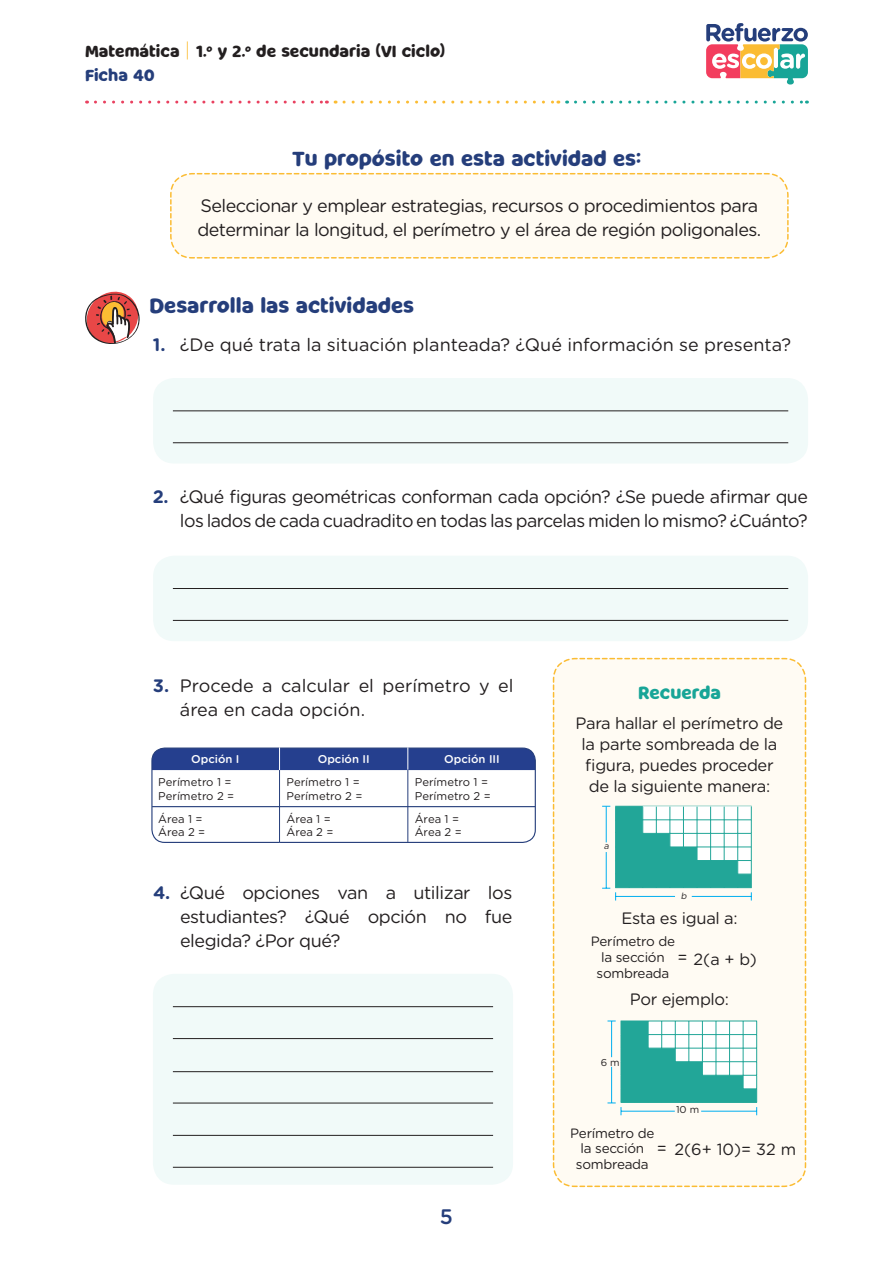
<style>
.page{position:relative;width:893px;height:1263px;background:#fff}
.page>*{position:absolute;margin:0;border:0;box-sizing:border-box;transform-origin:0 0}
.Subtítulos{font:21px "Milky Nice Clean";color:#253e7b}
.t1{font:500 21px "Gotham Rounded";color:#253e7b}
.Cuerpo_de_texto_just{font:18px/24px "Gotham Rounded";letter-spacing:-.03em;color:#231f20;text-align:justify}
.Cuerpo_de_texto_just-2{font:18px/24px "Gotham Rounded";color:#231f20}
.Cuerpo_de_texto_just-3{font:18px "Milky Nice Clean";color:#18a597}
.Cuerpo_de_texto_just-4{font:16.5px/21px "Gotham Rounded";letter-spacing:-.02em;color:#231f20;text-align:center}
.t2{font:16.5px/23.4px "Milky Nice Clean";color:#231f20}
.Cuerpo_de_texto_just-5{font:16.2px "Gotham Rounded";color:#231f20}
.Cuerpo_de_texto_just-6{font:13.5px "Gotham Rounded";letter-spacing:-.02em;color:#231f20}
.t3{font:11.25px/13.6px "Gotham Rounded";color:#231f20}
.t4{font:500 11.25px "Gotham Rounded";color:#fff}
.t5{font:9.9px "Gotham Rounded";color:#231f20}
.t6{font:italic 8.85px "Gotham Rounded";color:#231f20}
.s1{font-family:"Gotham Rounded";font-weight:300;font-size:19.5px;color:#fbbc33}
.s2{color:#253e7b}
.s3{font-weight:700;color:#253e7b}
</style>
<div class="page">
<svg style="left:706px;top:23px;width:102px;height:62px"></svg>
<svg style="left:95px;top:101px;width:232px;height:3px"></svg>
<svg style="left:344px;top:101px;width:215px;height:3px"></svg>
<svg style="left:575px;top:101px;width:232px;height:3px"></svg>
<svg style="left:85px;top:291px;width:55px;height:53px"></svg>
<div style="left:153px;top:378px;width:655px;height:85px;background:#f1faf9;border-radius:21px"></div>
<hr style="left:173px;top:410px;width:615px;height:1px;background:#231f20">
<hr style="left:173px;top:442px;width:615px;height:1px;background:#231f20">
<div style="left:153px;top:556px;width:655px;height:85px;background:#f1faf9;border-radius:21px"></div>
<hr style="left:173px;top:588px;width:615px;height:1px;background:#231f20">
<hr style="left:173px;top:620px;width:615px;height:1px;background:#231f20">
<div style="left:170px;top:173px;width:619px;height:86px;background:#fffbf3"></div>
<div style="left:151px;top:747px;width:385px;height:96px;border:1px solid #253e7b;border-radius:13px"></div>
<svg style="left:152px;top:747px;width:383px;height:23px;background:#2c4591"></svg>
<hr style="left:279px;top:770px;width:1px;height:73px;background:#253e7b">
<hr style="left:407px;top:770px;width:1px;height:72px;background:#253e7b">
<hr style="left:152px;top:806px;width:383px;height:1px;background:#253e7b">
<div style="left:153px;top:974px;width:360px;height:211px;background:#f1faf9;border-radius:21px"></div>
<hr style="left:173px;top:1006px;width:320px;height:1px;background:#231f20">
<hr style="left:173px;top:1071px;width:320px;height:1px;background:#231f20">
<hr style="left:173px;top:1103px;width:320px;height:1px;background:#231f20">
<hr style="left:173px;top:1135px;width:320px;height:1px;background:#231f20">
<hr style="left:173px;top:1038px;width:320px;height:1px;background:#231f20">
<hr style="left:173px;top:1167px;width:320px;height:1px;background:#231f20">
<div style="left:552px;top:657px;width:255px;height:531px;background:#fffbf3"></div>
<svg style="left:602px;top:806px;width:150px;height:94px"></svg>
<svg style="left:607px;top:1020px;width:150px;height:95px"></svg>
<p class="t2" style="left:85px;top:40px;width:362px">Matemática <span class="s1">|</span> 1.<sup>o</sup> y 2.<sup>o</sup> de secundaria (VI ciclo)<br><span class="s2">Ficha 40</span></p>
<p class="Subtítulos" style="left:293px;top:145px;width:350px">Tu propósito en esta actividad es:</p>
<p class="Cuerpo_de_texto_just" style="left:197px;top:192px;width:565px">Seleccionar y emplear estrategias, recursos o procedimientos para determinar la longitud, el perímetro y el área de región poligonales.</p>
<p class="Subtítulos" style="left:149px;top:293px;width:266px">Desarrolla las actividades</p>
<p class="Cuerpo_de_texto_just-2" style="left:153px;top:332px;width:640px"><span class="s3">1.</span> ¿De qué trata la situación planteada? ¿Qué información se presenta?</p>
<p class="Cuerpo_de_texto_just" style="left:153px;top:484px;width:656px;text-align:right"><span class="s3">2.</span> ¿Qué figuras geométricas conforman cada opción? ¿Se puede afirmar que los lados de cada cuadradito en todas las parcelas miden lo mismo? ¿Cuánto?</p>
<p class="Cuerpo_de_texto_just-2" style="left:180px;top:672px;width:335px;text-indent:-27px"><span class="s3">3.</span> Procede a calcular el perímetro y el área en cada opción.</p>
<p class="t4" style="left:191px;top:751px;width:50px">Opción I</p>
<p class="t4" style="left:318px;top:751px;width:53px">Opción II</p>
<p class="t4" style="left:444px;top:751px;width:57px">Opción III</p>
<p class="t3" style="left:158px;top:775px;width:78px">Perímetro 1 =<br>Perímetro 2 =</p>
<p class="t3" style="left:286px;top:775px;width:78px">Perímetro 1 =<br>Perímetro 2 =</p>
<p class="t3" style="left:415px;top:775px;width:78px">Perímetro 1 =<br>Perímetro 2 =</p>
<p class="t3" style="left:158px;top:811px;width:49px">Área 1 =<br>Área 2 =</p>
<p class="t3" style="left:286px;top:811px;width:49px">Área 1 =<br>Área 2 =</p>
<p class="t3" style="left:415px;top:811px;width:49px">Área 1 =<br>Área 2 =</p>
<p class="Cuerpo_de_texto_just" style="left:180px;top:880px;width:334px;text-indent:-27px"><span class="s3">4.</span> ¿Qué opciones van a utilizar los estudiantes? ¿Qué opción no fue elegida? ¿Por qué?</p>
<p class="t1" style="left:440px;top:1202px;width:15px">5</p>
<p class="Cuerpo_de_texto_just-3" style="left:638px;top:681px;width:84px">Recuerda</p>
<p class="Cuerpo_de_texto_just-4" style="left:576px;top:711px;width:209px">Para hallar el perímetro de la parte sombreada de la figura, puedes proceder de la siguiente manera:</p>
<p class="t6" style="left:604px;top:840px;width:9px">a</p>
<p class="t6" style="left:681px;top:889px;width:9px">b</p>
<p class="Cuerpo_de_texto_just-4" style="left:621px;top:906px;width:118px">Esta es igual a:</p>
<p class="Cuerpo_de_texto_just-6" style="left:591px;top:932px;width:86px">Perímetro de</p>
<p class="Cuerpo_de_texto_just-6" style="left:601px;top:948px;width:65px">la sección</p>
<p class="Cuerpo_de_texto_just-6" style="left:597px;top:964px;width:74px">sombreada</p>
<p class="Cuerpo_de_texto_just-5" style="left:677px;top:948px;width:81px">= 2(a + b)</p>
<p class="Cuerpo_de_texto_just-4" style="left:630px;top:987px;width:101px">Por ejemplo:</p>
<p class="t5" style="left:601px;top:1055px;width:20px">6 m</p>
<p class="t5" style="left:676px;top:1103px;width:25px">10 m</p>
<p class="Cuerpo_de_texto_just-6" style="left:570px;top:1123px;width:86px">Perímetro de</p>
<p class="Cuerpo_de_texto_just-6" style="left:581px;top:1139px;width:65px">la sección</p>
<p class="Cuerpo_de_texto_just-6" style="left:576px;top:1155px;width:74px">sombreada</p>
<p class="Cuerpo_de_texto_just-5" style="left:657px;top:1137px;width:12px">=</p>
<p class="Cuerpo_de_texto_just-5" style="left:675px;top:1138px;width:123px">2(6+ 10)= 32 m</p>
</div>
